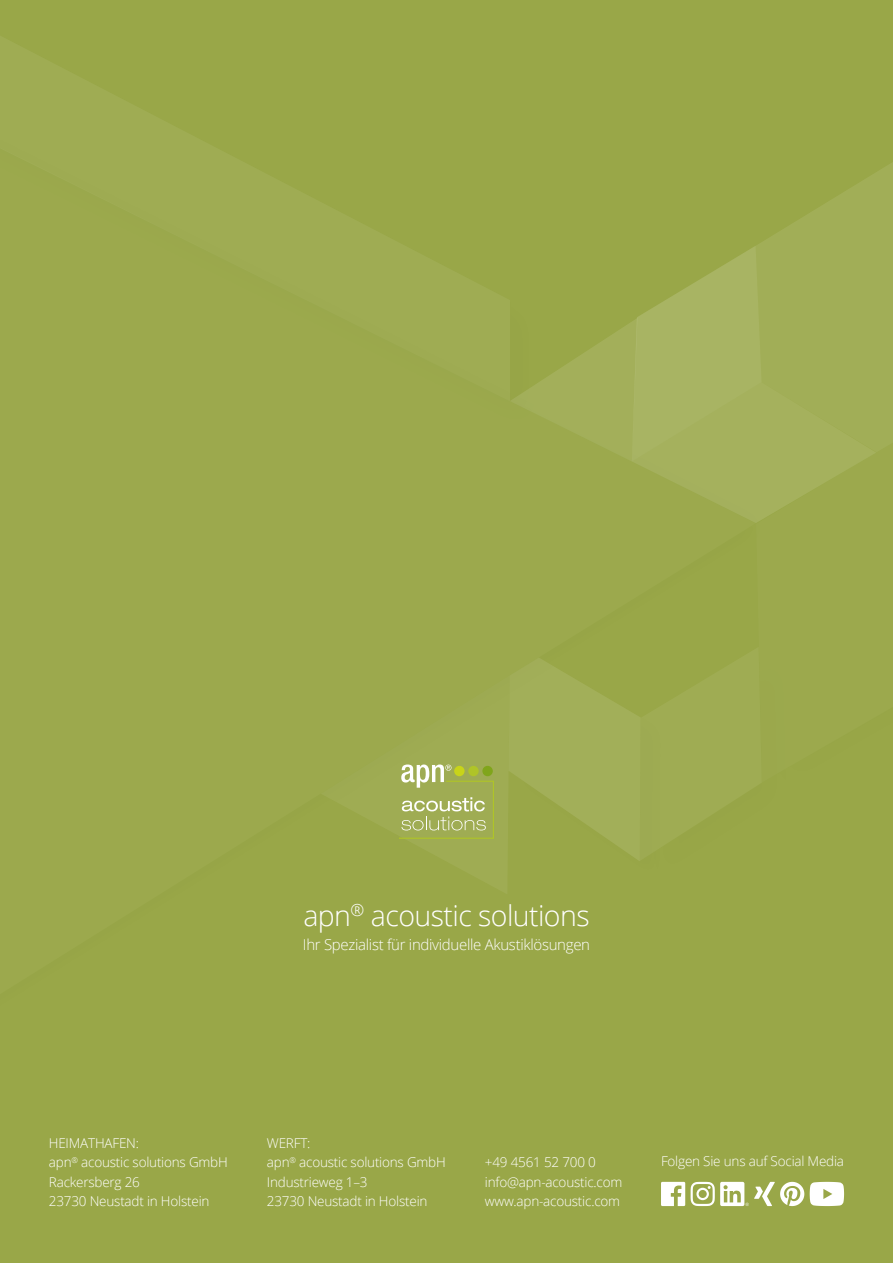
<style>
.page{position:relative;width:893px;height:1263px;background:#99a748}
.page>*{position:absolute;margin:0;border:0;box-sizing:border-box;transform-origin:0 0}
.t1{font:300 28.5px "Open Sans";letter-spacing:-.02em;color:#fff}
.t2{font:300 15px "Open Sans";letter-spacing:-.02em;color:#fff}
.t3{font:300 13.5px/19.5px "Open Sans";letter-spacing:-.015em;color:#fff}
</style>
<div class="page">
<svg style="left:779px;top:162px;width:114px;height:193px;fill:#a1ae57"></svg>
<svg style="left:0;top:71px;width:510px;height:322px"></svg>
<div style="left:749px;top:355px;width:144px;height:459px;background:#000;opacity:.35"></div>
<svg style="left:756px;top:375px;width:137px;height:407px"></svg>
<div style="left:637px;top:646px;width:167px;height:252px;background:#99a748"></div>
<svg style="left:511px;top:246px;width:365px;height:277px"></svg>
<svg style="left:661px;top:1182px;width:24px;height:24px"></svg>
<svg style="left:691px;top:1182px;width:113px;height:24px"></svg>
<svg style="left:810px;top:1182px;width:34px;height:24px"></svg>
<svg style="left:337px;top:648px;width:424px;height:245px"></svg>
<h1 class="t1" style="left:303px;top:896px;width:288px">apn<sup>®</sup> acoustic solutions</h1>
<p class="t2" style="left:303px;top:934px;width:289px">Ihr Spezialist für individuelle Akustiklösungen</p>
<p class="t3" style="left:49px;top:1132px;width:180px">HEIMATHAFEN:<br>apn<sup>®</sup> acoustic solutions GmbH<br>Rackersberg 26<br>23730 Neustadt in Holstein</p>
<p class="t3" style="left:267px;top:1132px;width:180px">WERFT:<br>apn<sup>®</sup> acoustic solutions GmbH<br>Industrieweg 1–3<br>23730 Neustadt in Holstein</p>
<p class="t3" style="left:485px;top:1152px;width:139px">+49 4561 52 700 0 info@apn-acoustic.com www.apn-acoustic.com</p>
<p class="t3" style="left:661px;top:1151px;width:185px">Folgen Sie uns auf Social Media</p>
</div>
